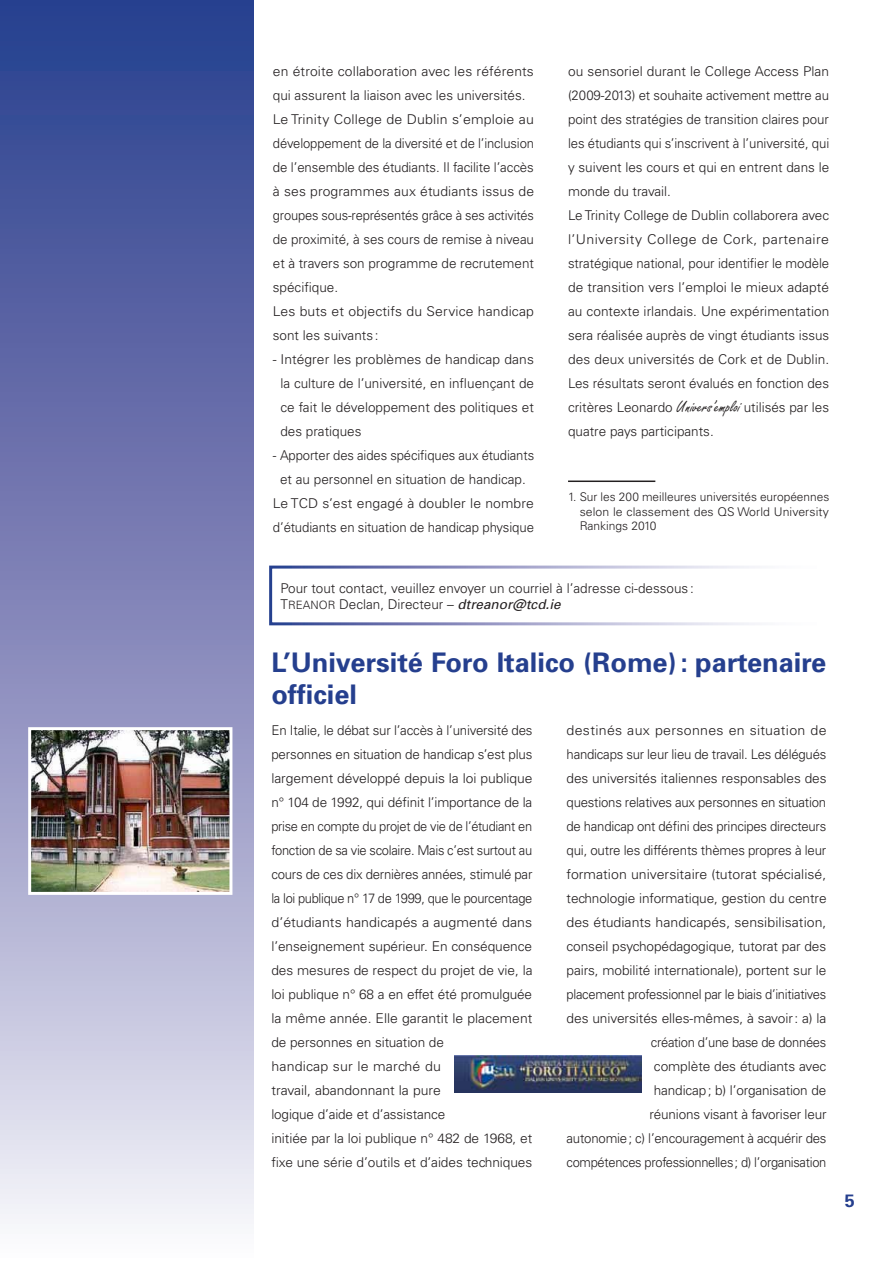
<style>
.page{position:relative;width:893px;height:1263px;background:#fff}
.page>*{position:absolute;margin:0;border:0;box-sizing:border-box;transform-origin:0 0}
.t1{font:700 27px/32.4px "Univers";color:#253f8e}
.t2{font:18px "Univers Bold SC850";color:#253f8e}
.t3{font:300 13.5px/24px "Univers";letter-spacing:-.005em;color:#231f20}
.t4{font:300 13.5px/24px "Univers";letter-spacing:-.005em;color:#231f20;text-align:right;scale:1.05 1}
.t5{font:300 12px/14.4px "Univers";letter-spacing:.005em;color:#231f20;text-align:justify}
.s1{font-family:"Freestyle Script";font-weight:400;font-size:16.5px}
.s2{font-family:"Univers Light SC850";font-weight:400}
.s3{font-family:"Univers Light SC850";font-weight:400;font-size:11.55px}
.s4{font-weight:400;font-style:italic}
</style>
<div class="page">
<svg style="left:0;top:1px;width:254px;height:1218px"></svg>
<hr style="left:568px;top:480px;width:87px;height:2px;background:#231f20">
<img style="left:454px;top:1055px;width:188px;height:38px">
<img style="left:32px;top:731px;width:196px;height:160px">
<div style="left:28px;top:727px;width:204px;height:168px;border:3px solid #fff"></div>
<div style="left:269px;top:566px;width:561px;height:59px;border:3px solid #fff"></div>
<p class="t3" style="left:273px;top:59px;width:263px">en étroite collaboration avec les référents qui assurent la liaison avec les universités.<br>Le Trinity College de Dublin s’emploie au développement de la diversité et de l’inclusion de l’ensemble des étudiants. Il facilite l’accès à ses programmes aux étudiants issus de groupes sous-représentés grâce à ses activités de proximité, à ses cours de remise à niveau et à travers son programme de recrutement spécifique.<br>Les buts et objectifs du Service handicap sont les suivants:</p>
<p class="t3" style="left:280px;top:347px;width:255px;text-align:justify;text-indent:-8px">- Intégrer les problèmes de handicap dans la culture de l’université, en influençant de ce fait le développement des politiques et des pratiques</p>
<p class="t3" style="left:273px;top:443px;width:263px;text-align:center">- Apporter des aides spécifiques aux étudiants et au personnel en situation de handicap.<br>Le TCD s’est engagé à doubler le nombre d’étudiants en situation de handicap physique</p>
<p class="t3" style="left:568px;top:59px;width:263px">ou sensoriel durant le College Access Plan (2009-2013) et souhaite activement mettre au point des stratégies de transition claires pour les étudiants qui s’inscrivent à l’université, qui y suivent les cours et qui en entrent dans le monde du travail.<br>Le Trinity College de Dublin collaborera avec l’University College de Cork, partenaire stratégique national, pour identifier le modèle de transition vers l’emploi le mieux adapté au contexte irlandais. Une expérimentation sera réalisée auprès de vingt étudiants issus des deux universités de Cork et de Dublin.<br>Les résultats seront évalués en fonction des critères Leonardo <span class="s1">Univers’emploi</span> utilisés par les quatre pays participants.</p>
<p class="t5" style="left:580px;top:490px;width:251px;text-indent:-12px">1. Sur les 200 meilleures universités européennes selon le classement des QS World University Rankings 2010</p>
<p class="t3" style="left:281px;top:580px;width:415px;line-height:16.2px">Pour tout contact, veuillez envoyer un courriel à l’adresse ci-dessous :<br><span class="s2">T</span><span class="s3">REANOR</span> Declan, Directeur – <span class="s4">dtreanor@tcd.ie</span></p>
<h1 class="t1" style="left:271px;top:646px;width:556px">L’Université Foro Italico (Rome): partenaire officiel</h1>
<p class="t3" style="left:271px;top:718px;width:263px">En Italie, le débat sur l’accès à l’université des personnes en situation de handicap s’est plus largement développé depuis la loi publique n° 104 de 1992, qui définit l’importance de la prise en compte du projet de vie de l’étudiant en fonction de sa vie scolaire. Mais c’est surtout au cours de ces dix dernières années, stimulé par la loi publique n° 17 de 1999, que le pourcentage d’étudiants handicapés a augmenté dans l’enseignement supérieur. En conséquence des mesures de respect du projet de vie, la loi publique n° 68 a en effet été promulguée la même année. Elle garantit le placement de personnes en situation de<br>handicap sur le marché du<br>travail, abandonnant la pure<br>logique d’aide et d’assistance<br>initiée par la loi publique n° 482 de 1968, et fixe une série d’outils et d’aides techniques</p>
<p class="t4" style="left:567px;top:718px;width:249px">destinés aux personnes en situation de handicaps sur leur lieu de travail. Les délégués des universités italiennes responsables des questions relatives aux personnes en situation de handicap ont défini des principes directeurs qui, outre les différents thèmes propres à leur formation universitaire (tutorat spécialisé, technologie informatique, gestion du centre des étudiants handicapés, sensibilisation, conseil psychopédagogique, tutorat par des pairs, mobilité internationale), portent sur le placement professionnel par le biais d’initiatives des universités elles-mêmes, à savoir: a) la création d’une base de données<br>complète des étudiants avec<br>handicap; b) l’organisation de<br>réunions visant à favoriser leur<br>autonomie; c) l’encouragement à acquérir des compétences professionnelles; d) l’organisation</p>
<h2 class="t2" style="left:845px;top:1190px;width:12px">5</h2>
</div>
